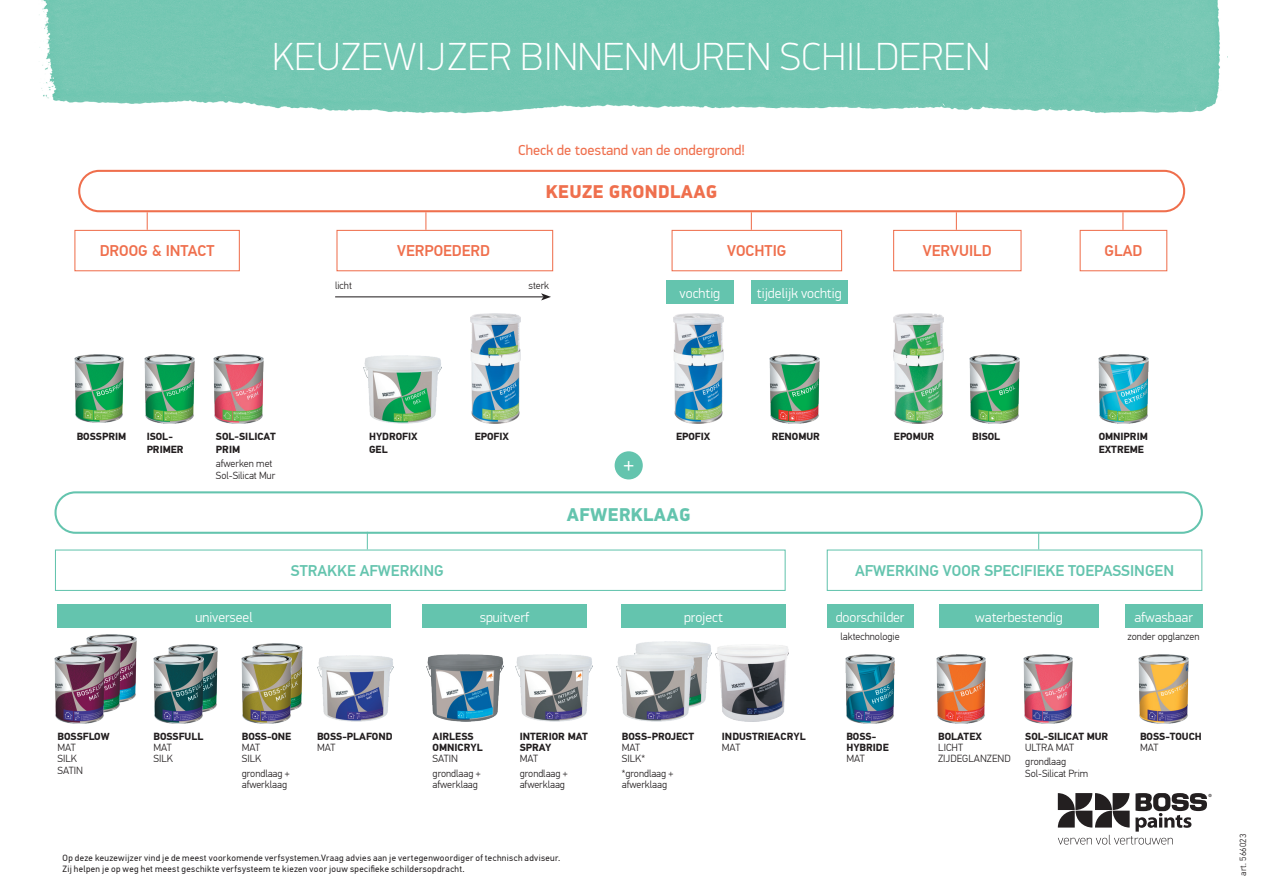
<style>
.page{position:relative;width:1263px;height:893px;background:#fff}
.page>*{position:absolute;margin:0;border:0;box-sizing:border-box;transform-origin:0 0}
.t1{font:100 39.3px "PFDIN Display Pro";letter-spacing:.02em;color:#fff}
.t2{font:21.3px "PFDIN Display Pro";color:#fff}
.t3{font:900 18.6px "PFDIN Display Pro";letter-spacing:.02em;color:#ef6f4d}
.t4{font:900 18.6px "PFDIN Display Pro";letter-spacing:.02em;color:#64c4ae}
.t5{font:500 15.45px "PF Din Text Pro";color:#64c4ae}
.t6{font:500 15.45px "PF Din Text Pro";color:#ef6f4d}
.t7{font:14.55px "PFDIN Display Pro";color:#ef6f4d}
.t8{font:300 14.1px "PFDIN Display Pro";color:#fff}
.t9{font:300 10.35px/11.4px "PF Din Text Pro";color:#231f20}
.t10{font:700 10.35px/11.4px "PF Din Text Pro";color:#231f20}
.t11{font:9px/10.8px "PF Din Text Pro";letter-spacing:.035em;color:#231f20}
.t12{font:300 9px "PF Din Text Pro";letter-spacing:.025em;color:#231f20}
</style>
<div class="page">
<div style="left:58px;top:605px;width:333px;height:23px;background:#64c4ae"></div>
<div style="left:422px;top:605px;width:165px;height:23px;background:#64c4ae"></div>
<div style="left:621px;top:605px;width:165px;height:23px;background:#64c4ae"></div>
<div style="left:827px;top:605px;width:86px;height:23px;background:#64c4ae"></div>
<div style="left:939px;top:605px;width:160px;height:23px;background:#64c4ae"></div>
<div style="left:1125px;top:605px;width:77px;height:23px;background:#64c4ae"></div>
<div style="left:666px;top:281px;width:67px;height:23px;background:#64c4ae"></div>
<div style="left:751px;top:281px;width:96px;height:23px;background:#64c4ae"></div>
<div style="left:54px;top:491px;width:1149px;height:43px;border:2px solid #64c4ae;border-radius:20px"></div>
<div style="left:78px;top:170px;width:1107px;height:42px;border:2px solid #ef6f4d;border-radius:20px"></div>
<div style="left:74px;top:230px;width:166px;height:41px;border:1px solid #ef6f4d"></div>
<div style="left:55px;top:549px;width:731px;height:42px;border:1px solid #64c4ae"></div>
<div style="left:827px;top:549px;width:375px;height:42px;border:1px solid #64c4ae"></div>
<div style="left:615px;top:451px;width:28px;height:28px;background:#64c4ae;border-radius:50%"></div>
<svg style="left:367px;top:532px;width:1px;height:17px"></svg>
<svg style="left:1038px;top:533px;width:1px;height:16px"></svg>
<svg style="left:1122px;top:212px;width:1px;height:18px"></svg>
<svg style="left:956px;top:212px;width:1px;height:18px"></svg>
<svg style="left:751px;top:212px;width:1px;height:18px"></svg>
<svg style="left:425px;top:212px;width:1px;height:18px"></svg>
<svg style="left:147px;top:212px;width:1px;height:18px"></svg>
<div style="left:336px;top:230px;width:217px;height:41px;border:1px solid #ef6f4d"></div>
<div style="left:671px;top:230px;width:171px;height:41px;border:1px solid #ef6f4d"></div>
<div style="left:893px;top:230px;width:128px;height:41px;border:1px solid #ef6f4d"></div>
<div style="left:1079px;top:230px;width:88px;height:41px;border:1px solid #ef6f4d"></div>
<hr style="left:335px;top:296px;width:208px;height:1px;background:#231f20">
<svg style="left:541px;top:293px;width:10px;height:7px"></svg>
<img style="left:39px;top:0;width:1189px;height:114px">
<svg style="left:1058px;top:793px;width:153px;height:51px"></svg>
<img style="left:253px;top:644px;width:49px;height:67px">
<img style="left:168px;top:644px;width:50px;height:68px">
<img style="left:86px;top:634px;width:50px;height:68px">
<img style="left:936px;top:654px;width:50px;height:69px">
<img style="left:71px;top:644px;width:49px;height:69px">
<img style="left:55px;top:655px;width:49px;height:68px">
<img style="left:153px;top:655px;width:50px;height:68px">
<img style="left:845px;top:655px;width:50px;height:68px">
<img style="left:242px;top:655px;width:49px;height:68px">
<img style="left:74px;top:355px;width:50px;height:68px">
<img style="left:144px;top:355px;width:50px;height:68px">
<img style="left:214px;top:355px;width:49px;height:68px">
<img style="left:1023px;top:655px;width:50px;height:68px">
<img style="left:1099px;top:355px;width:49px;height:68px">
<img style="left:970px;top:355px;width:49px;height:68px">
<img style="left:769px;top:355px;width:50px;height:68px">
<img style="left:1139px;top:655px;width:49px;height:68px">
<img style="left:634px;top:642px;width:77px;height:65px">
<img style="left:516px;top:655px;width:77px;height:66px">
<img style="left:427px;top:655px;width:76px;height:66px">
<img style="left:716px;top:645px;width:72px;height:76px">
<img style="left:364px;top:356px;width:78px;height:67px">
<img style="left:471px;top:313px;width:49px;height:110px">
<img style="left:894px;top:313px;width:49px;height:110px">
<img style="left:674px;top:313px;width:49px;height:110px">
<img style="left:317px;top:655px;width:76px;height:66px">
<img style="left:616px;top:654px;width:78px;height:67px">
<h3 class="t6" style="left:100px;top:242px;width:116px">DROOG &amp; INTACT</h3>
<h1 class="t1" style="left:273px;top:34px;width:718px">KEUZEWIJZER BINNENMUREN SCHILDEREN</h1>
<h3 class="t7" style="left:518px;top:141px;width:228px">Check de toestand van de ondergrond!</h3>
<h3 class="t3" style="left:546px;top:181px;width:173px">KEUZE GRONDLAAG</h3>
<h3 class="t6" style="left:397px;top:242px;width:94px">VERPOEDERD</h3>
<h3 class="t6" style="left:727px;top:242px;width:61px">VOCHTIG</h3>
<h3 class="t6" style="left:923px;top:242px;width:70px">VERVUILD</h3>
<h3 class="t6" style="left:1104px;top:242px;width:39px">GLAD</h3>
<p class="t9" style="left:335px;top:280px;width:18px">licht</p>
<p class="t9" style="left:528px;top:280px;width:22px">sterk</p>
<h3 class="t8" style="left:679px;top:285px;width:42px">vochtig</h3>
<h3 class="t8" style="left:757px;top:285px;width:86px">tijdelijk vochtig</h3>
<p class="t10" style="left:216px;top:431px;width:61px;line-height:12.5px">SOL-SILICAT<br>PRIM</p>
<p class="t9" style="left:216px;top:458px;width:61px">afwerken met<br>Sol-Silicat Mur</p>
<p class="t10" style="left:772px;top:431px;width:50px">RENOMUR</p>
<p class="t10" style="left:972px;top:431px;width:30px">BISOL</p>
<p class="t10" style="left:77px;top:431px;width:51px">BOSSPRIM</p>
<p class="t10" style="left:369px;top:431px;width:50px;line-height:12.5px">HYDROFIX<br>GEL</p>
<p class="t10" style="left:147px;top:431px;width:28px">ISOL-</p>
<p class="t10" style="left:475px;top:431px;width:36px">EPOFIX</p>
<p class="t10" style="left:676px;top:431px;width:36px">EPOFIX</p>
<p class="t10" style="left:894px;top:431px;width:42px">EPOMUR</p>
<p class="t10" style="left:147px;top:444px;width:38px">PRIMER</p>
<h2 class="t2" style="left:623px;top:453px;width:12px">+</h2>
<h3 class="t4" style="left:567px;top:503px;width:125px">AFWERKLAAG</h3>
<p class="t10" style="left:1099px;top:431px;width:51px;line-height:12.5px">OMNIPRIM<br>EXTREME</p>
<h3 class="t5" style="left:291px;top:561px;width:154px">STRAKKE AFWERKING</h3>
<h3 class="t5" style="left:855px;top:561px;width:321px">AFWERKING VOOR SPECIFIEKE TOEPASSINGEN</h3>
<h3 class="t8" style="left:196px;top:609px;width:59px">universeel</h3>
<h3 class="t8" style="left:480px;top:609px;width:51px">spuitverf</h3>
<h3 class="t8" style="left:684px;top:609px;width:40px">project</h3>
<h3 class="t8" style="left:836px;top:609px;width:70px">doorschilder</h3>
<h3 class="t8" style="left:975px;top:609px;width:89px">waterbestendig</h3>
<h3 class="t8" style="left:1134px;top:609px;width:60px">afwasbaar</h3>
<p class="t9" style="left:840px;top:631px;width:61px">laktechnologie</p>
<p class="t9" style="left:1127px;top:631px;width:74px">zonder opglanzen</p>
<p class="t10" style="left:58px;top:730px;width:54px">BOSSFLOW</p>
<p class="t9" style="left:58px;top:742px;width:27px">MAT<br>SILK<br>SATIN</p>
<p class="t10" style="left:153px;top:730px;width:52px">BOSSFULL</p>
<p class="t9" style="left:153px;top:742px;width:21px">MAT<br>SILK</p>
<p class="t10" style="left:242px;top:730px;width:51px">BOSS-ONE</p>
<p class="t9" style="left:242px;top:742px;width:21px">MAT<br>SILK</p>
<p class="t9" style="left:242px;top:767px;width:49px">grondlaag + afwerklaag</p>
<p class="t10" style="left:317px;top:730px;width:77px">BOSS-PLAFOND</p>
<p class="t9" style="left:317px;top:742px;width:20px">MAT</p>
<p class="t10" style="left:433px;top:730px;width:52px">AIRLESS<br>OMNICRYL</p>
<p class="t9" style="left:433px;top:752px;width:49px;line-height:14.2px">SATIN grondlaag +</p>
<p class="t9" style="left:433px;top:779px;width:47px">afwerklaag</p>
<p class="t10" style="left:520px;top:730px;width:70px">INTERIOR MAT<br>SPRAY</p>
<p class="t9" style="left:520px;top:752px;width:49px;line-height:14.2px">MAT grondlaag +</p>
<p class="t9" style="left:520px;top:779px;width:47px">afwerklaag</p>
<p class="t11" style="left:63px;top:852px;width:499px">Op deze keuzewijzer vind je de meest voorkomende verfsystemen.Vraag advies aan je vertegenwoordiger of technisch adviseur.<br>Zij helpen je op weg het meest geschikte verfsysteem te kiezen voor jouw specifieke schildersopdracht.</p>
<p class="t10" style="left:622px;top:730px;width:74px">BOSS-PROJECT</p>
<p class="t9" style="left:622px;top:742px;width:25px">MAT<br>SILK*</p>
<p class="t9" style="left:622px;top:767px;width:53px">*grondlaag + afwerklaag</p>
<p class="t10" style="left:722px;top:730px;width:85px">INDUSTRIEACRYL</p>
<p class="t9" style="left:722px;top:742px;width:20px">MAT</p>
<p class="t10" style="left:846px;top:730px;width:44px">BOSS-<br>HYBRIDE</p>
<p class="t9" style="left:846px;top:753px;width:20px">MAT</p>
<p class="t10" style="left:938px;top:730px;width:45px">BOLATEX</p>
<p class="t9" style="left:938px;top:742px;width:74px">LICHT<br>ZIJDEGLANZEND</p>
<p class="t10" style="left:1025px;top:730px;width:84px">SOL-SILICAT MUR</p>
<p class="t9" style="left:1025px;top:740px;width:50px;line-height:14.2px">ULTRA MAT grondlaag</p>
<p class="t9" style="left:1025px;top:767px;width:64px">Sol-Silicat Prim</p>
<p class="t10" style="left:1140px;top:730px;width:63px">BOSS-TOUCH</p>
<p class="t9" style="left:1140px;top:742px;width:20px">MAT</p>
<p class="t12" style="left:1238px;top:876px;width:44px;rotate:-90deg">art. 566023</p>
</div>
